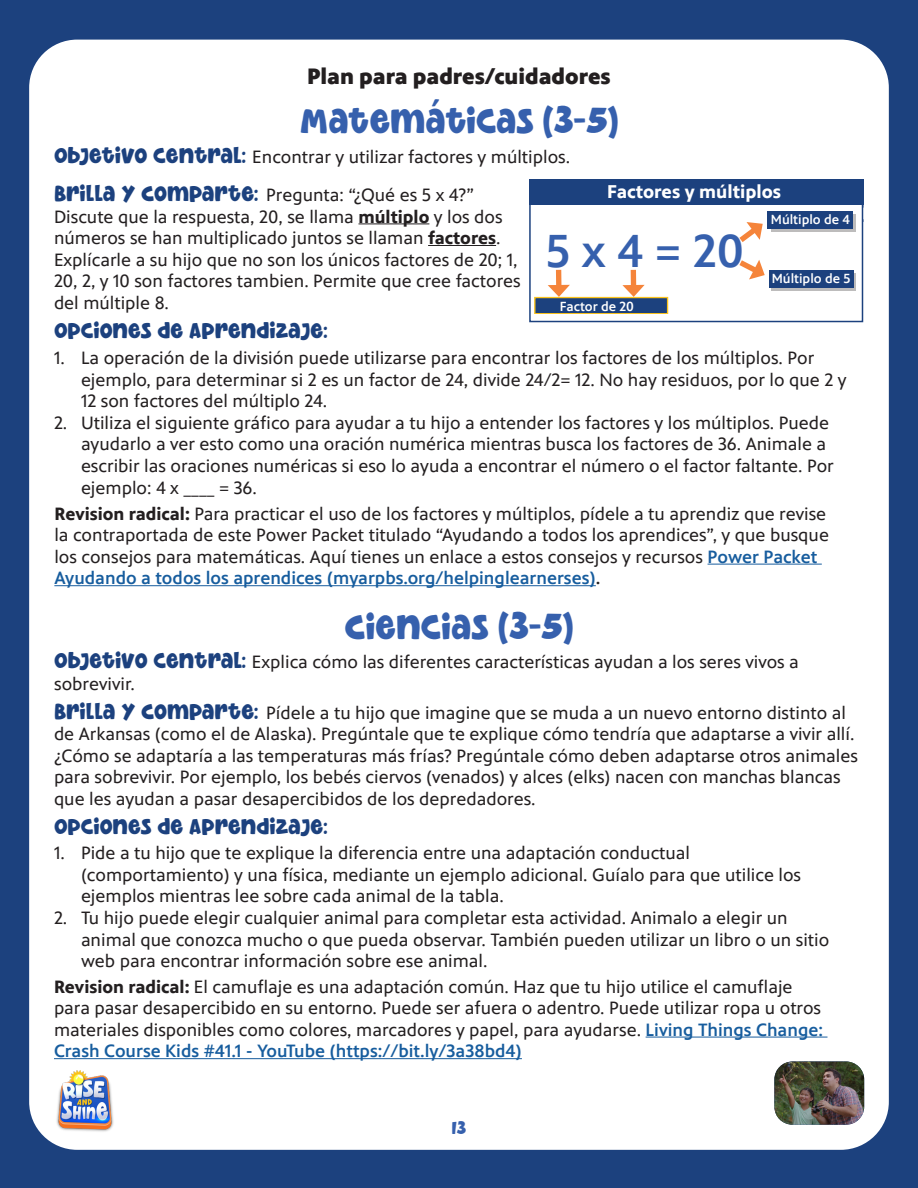
<style>
.page{position:relative;width:918px;height:1188px;background:#1c417e}
.page>*{position:absolute;margin:0;border:0;box-sizing:border-box;transform-origin:0 0}
.t1{font:500 46.65px "PBS Sans";color:#3660ad}
.Smaller_Header{font:36px "Kidsbar";color:#3660ad}
.Smaller_Header-2{font:22.5px "Kidsbar";color:#1c417e}
.Smaller_Header-3{font:900 22.5px "PBS Sans";color:#231f20}
.t2{font:700 18.75px "PBS Sans";color:#fff}
.Body{font:18px/21.6px "PBS Sans";color:#231f20}
.t3{font:18px "Kidsbar";color:#3660ad}
.t4{font:500 13.35px "PBS Sans";color:#fff}
.s1{font-size:37.95px}
.s2{font-family:"Kidsbar";font-size:22.5px;color:#1c417e}
.s3{font-family:"Kidsbar";font-size:22.5px;color:#1a417e}
.s4{font-weight:700}
.s5{font-weight:500;color:#175d9e}
.s6{font-weight:500}
</style>
<div class="page">
<div style="left:29px;top:40px;width:860px;height:1110px;background:#fff;border-radius:48px"></div>
<img style="left:56px;top:1071px;width:58px;height:61px">
<hr style="left:358px;top:223px;width:71px;height:1px;background:#231f20">
<hr style="left:428px;top:245px;width:68px;height:1px;background:#231f20">
<hr style="left:0;top:0;width:918px;height:1px;background:#fff">
<hr style="left:646px;top:1037px;width:182px;height:1px;background:#175d9e">
<hr style="left:54px;top:1058px;width:468px;height:1px;background:#175d9e">
<div style="left:529px;top:180px;width:335px;height:25px;background:#1c417e"></div>
<svg style="left:863px;top:205px;width:1px;height:17px"></svg>
<div style="left:631px;top:270px;width:5px;height:19px;background:#f5843a"></div>
<div style="left:556px;top:270px;width:6px;height:19px;background:#f5843a"></div>
<svg style="left:534px;top:285px;width:135px;height:29px"></svg>
<svg style="left:772px;top:273px;width:84px;height:18px"></svg>
<div style="left:772px;top:214px;width:84px;height:18px;background:#bdbcbc"></div>
<svg style="left:739px;top:222px;width:24px;height:20px"></svg>
<svg style="left:739px;top:260px;width:26px;height:19px"></svg>
<div style="left:768px;top:211px;width:85px;height:18px;background:#1c417e"></div>
<div style="left:769px;top:270px;width:84px;height:17px;background:#1c417e"></div>
<hr style="left:708px;top:564px;width:114px;height:1px;background:#175d9e">
<hr style="left:54px;top:585px;width:542px;height:1px;background:#175d9e">
<div style="left:529px;top:179px;width:334px;height:143px;border:2px solid #1c417e"></div>
<img style="left:774px;top:1062px;width:90px;height:63px">
<p class="Smaller_Header-3" style="left:307px;top:64px;width:305px">Plan para padres/cuidadores</p>
<p class="Smaller_Header" style="left:300px;top:98px;width:320px">MATEMÁTICAS <span class="s1">(3-5)</span></p>
<p class="Body" style="left:54px;top:146px;width:518px"><span class="s2">OBJETIVO CENTRAL</span><span class="s3">:</span> Encontrar y utilizar factores y múltiplos.</p>
<p class="Body" style="left:54px;top:184px;width:468px"><span class="s2">BRILLA Y COMPARTE</span><span class="s3">:</span> Pregunta: “¿Qué es 5 x 4?” Discute que la respuesta, 20, se llama <span class="s4">múltiplo</span> y los dos números se han multiplicado juntos se llaman <span class="s4">factores</span>.<br>Explícarle a su hijo que no son los únicos factores de 20; 1, 20, 2, y 10 son factores tambien. Permite que cree factores del múltiple 8.</p>
<p class="t2" style="left:607px;top:181px;width:175px">Factores y múltiplos</p>
<p class="t1" style="left:546px;top:225px;width:200px">5 x 4 = 20</p>
<p class="t4" style="left:560px;top:299px;width:76px">Factor de 20</p>
<p class="t4" style="left:771px;top:213px;width:81px">Múltiplo de 4</p>
<p class="t4" style="left:772px;top:271px;width:80px">Múltiplo de 5</p>
<p class="Smaller_Header-2" style="left:54px;top:317px;width:275px">OPCIONES DE APRENDIZAJE:</p>
<p class="Body" style="left:81px;top:347px;width:767px;text-indent:-27px">1. La operación de la división puede utilizarse para encontrar los factores de los múltiplos. Por ejemplo, para determinar si 2 es un factor de 24, divide 24/2= 12. No hay residuos, por lo que 2 y<br>12 son factores del múltiplo 24.</p>
<p class="Body" style="left:81px;top:412px;width:754px;text-indent:-27px">2. Utiliza el siguiente gráfico para ayudar a tu hijo a entender los factores y los múltiplos. Puede ayudarlo a ver esto como una oración numérica mientras busca los factores de 36. Animale a escribir las oraciones numéricas si eso lo ayuda a encontrar el número o el factor faltante. Por ejemplo: 4 x ____ = 36.</p>
<p class="Body" style="left:54px;top:503px;width:776px"><span class="s4">Revision radical:</span> Para practicar el uso de los factores y múltiplos, pídele a tu aprendiz que revise la contraportada de este Power Packet titulado “Ayudando a todos los aprendices”, y que busque los consejos para matemáticas. Aquí tienes un enlace a estos consejos y recursos <span class="s5">Power Packet Ayudando a todos los aprendices (myarpbs.org/helpinglearnerses)</span><span class="s6">.</span></p>
<p class="Smaller_Header" style="left:344px;top:604px;width:231px">CIENCIAS <span class="s1">(3-5)</span></p>
<p class="Body" style="left:54px;top:652px;width:746px"><span class="s2">OBJETIVO CENTRAL</span><span class="s3">:</span> Explica cómo las diferentes características ayudan a los seres vivos a sobrevivir.</p>
<p class="Body" style="left:54px;top:702px;width:805px"><span class="s2">BRILLA Y COMPARTE</span><span class="s3">:</span> Pídele a tu hijo que imagine que se muda a un nuevo entorno distinto al de Arkansas (como el de Alaska). Pregúntale que te explique cómo tendría que adaptarse a vivir allí. ¿Cómo se adaptaría a las temperaturas más frías? Pregúntale cómo deben adaptarse otros animales para sobrevivir. Por ejemplo, los bebés ciervos (venados) y alces (elks) nacen con manchas blancas que les ayudan a pasar desapercibidos de los depredadores.</p>
<p class="Body" style="left:81px;top:842px;width:722px;text-indent:-27px">1. Pide a tu hijo que te explique la diferencia entre una adaptación conductual (comportamiento) y una física, mediante un ejemplo adicional. Guíalo para que utilice los ejemplos mientras lee sobre cada animal de la tabla.</p>
<p class="Body" style="left:81px;top:907px;width:750px;text-indent:-27px">2. Tu hijo puede elegir cualquier animal para completar esta actividad. Animalo a elegir un animal que conozca mucho o que pueda observar. También pueden utilizar un libro o un sitio web para encontrar información sobre ese animal.</p>
<p class="Body" style="left:54px;top:976px;width:771px"><span class="s4">Revision radical:</span> El camuflaje es una adaptación común. Haz que tu hijo utilice el camuflaje para pasar desapercibido en su entorno. Puede ser afuera o adentro. Puede utilizar ropa u otros materiales disponibles como colores, marcadores y papel, para ayudarse. <span class="s5">Living Things Change:<br>Crash Course Kids #41.1 - YouTube (https://bit.ly/3a38bd4)</span></p>
<p class="Smaller_Header-2" style="left:54px;top:812px;width:275px">OPCIONES DE APRENDIZAJE:</p>
<p class="t3" style="left:452px;top:1117px;width:16px">13</p>
</div>
